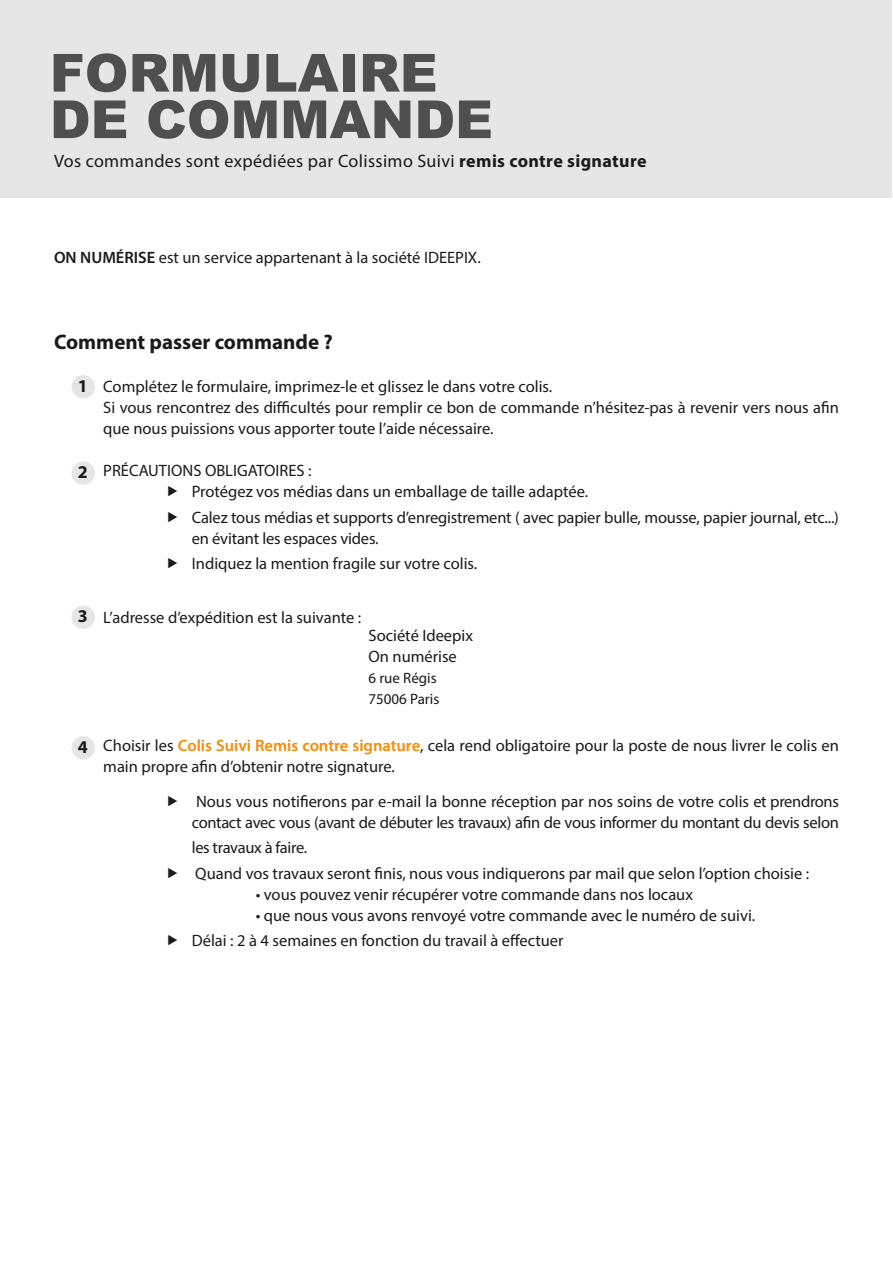
<style>
.page{position:relative;width:893px;height:1263px;background:#fff}
.page>*{position:absolute;margin:0;border:0;box-sizing:border-box;transform-origin:0 0}
.t1{font:900 52.5px "Arial";color:#4f4f4f}
.Style_de_paragraphe{font:700 21px "Myriad Pro";color:#1a1a1a}
.t2{font:18px "Myriad Pro";letter-spacing:.02em;color:#1a1a1a}
.t3{font:700 18px "Myriad Pro";color:#1a1a1a}
.Style_de_paragraphe-2{font:16.5px/21px "Myriad Pro";color:#1a1a1a}
.Style_de_paragraphe-3{font:16.5px/21px "Myriad Pro";letter-spacing:-.02em;color:#1a1a1a}
.t4{font:15px "Myriad Pro";color:#1a1a1a}
.s1{font-weight:700}
.s2{font-weight:600}
.s3{font-weight:600;color:#fc8902}
</style>
<div class="page">
<div style="left:71px;top:375px;width:24px;height:23px;background:#e6e6e6;border-radius:50%"></div>
<div style="left:71px;top:461px;width:24px;height:24px;background:#e6e6e6;border-radius:50%"></div>
<div style="left:71px;top:605px;width:24px;height:24px;background:#e6e6e6;border-radius:50%"></div>
<div style="left:71px;top:736px;width:24px;height:23px;background:#e6e6e6;border-radius:50%"></div>
<div style="left:1px;top:1px;width:891px;height:197px;background:#e6e6e6"></div>
<p class="t1" style="left:50px;top:35px;width:389px">FORMULAIRE</p>
<p class="t1" style="left:50px;top:81px;width:445px">DE COMMANDE</p>
<p class="t2" style="left:54px;top:150px;width:594px">Vos commandes sont expédiées par Colissimo Suivi <span class="s1">remis contre signature</span></p>
<p class="Style_de_paragraphe-2" style="left:54px;top:247px;width:428px"><span class="s2">ON NUMÉRISE</span> est un service appartenant à la société IDEEPIX.</p>
<p class="Style_de_paragraphe" style="left:54px;top:328px;width:280px">Comment passer commande ?</p>
<p class="t3" style="left:78px;top:374px;width:11px">1</p>
<p class="t3" style="left:78px;top:460px;width:11px">2</p>
<p class="Style_de_paragraphe-2" style="left:103px;top:376px;width:451px">Complétez le formulaire, imprimez-le et glissez le dans votre colis.</p>
<p class="Style_de_paragraphe-2" style="left:103px;top:397px;width:737px">Si vous rencontrez des difficultés pour remplir ce bon de commande n’hésitez-pas à revenir vers nous afin que nous puissions vous apporter toute l’aide nécessaire.</p>
<p class="Style_de_paragraphe-2" style="left:103px;top:460px;width:210px">PRÉCAUTIONS OBLIGATOIRES :</p>
<p class="Style_de_paragraphe-2" style="left:192px;top:481px;width:398px">Protégez vos médias dans un emballage de taille adaptée.</p>
<p class="Style_de_paragraphe-2" style="left:192px;top:506px;width:649px">Calez tous médias et supports d’enregistrement ( avec papier bulle, mousse, papier journal, etc...) en évitant les espaces vides.</p>
<p class="Style_de_paragraphe-2" style="left:192px;top:553px;width:287px">Indiquez la mention fragile sur votre colis.</p>
<p class="t3" style="left:78px;top:605px;width:11px">3</p>
<p class="Style_de_paragraphe-2" style="left:103px;top:607px;width:260px">L’adresse d’expédition est la suivante :</p>
<p class="Style_de_paragraphe-2" style="left:368px;top:625px;width:106px">Société Ideepix</p>
<p class="Style_de_paragraphe-2" style="left:368px;top:646px;width:90px">On numérise</p>
<p class="t4" style="left:368px;top:669px;width:70px">6 rue Régis</p>
<p class="t4" style="left:368px;top:690px;width:72px">75006 Paris</p>
<p class="t3" style="left:78px;top:735px;width:11px">4</p>
<p class="Style_de_paragraphe-2" style="left:103px;top:735px;width:737px">Choisir les <span class="s3">Colis Suivi Remis contre signature</span>, cela rend obligatoire pour la poste de nous livrer le colis en main propre afin d’obtenir notre signature.</p>
<p class="Style_de_paragraphe-3" style="left:192px;top:790px;width:649px">Nous vous notifierons par e-mail la bonne réception par nos soins de votre colis et prendrons contact avec vous (avant de débuter les travaux) afin de vous informer du montant du devis selon</p>
<p class="Style_de_paragraphe-3" style="left:192px;top:837px;width:117px">les travaux à faire.</p>
<p class="Style_de_paragraphe-2" style="left:195px;top:862px;width:616px">Quand vos travaux seront finis, nous vous indiquerons par mail que selon l’option choisie :</p>
<p class="Style_de_paragraphe-2" style="left:256px;top:883px;width:439px">• vous pouvez venir récupérer votre commande dans nos locaux</p>
<p class="Style_de_paragraphe-2" style="left:256px;top:904px;width:501px">• que nous vous avons renvoyé votre commande avec le numéro de suivi.</p>
<p class="Style_de_paragraphe-2" style="left:192px;top:930px;width:373px">Délai : 2 à 4 semaines en fonction du travail à effectuer</p>
</div>
